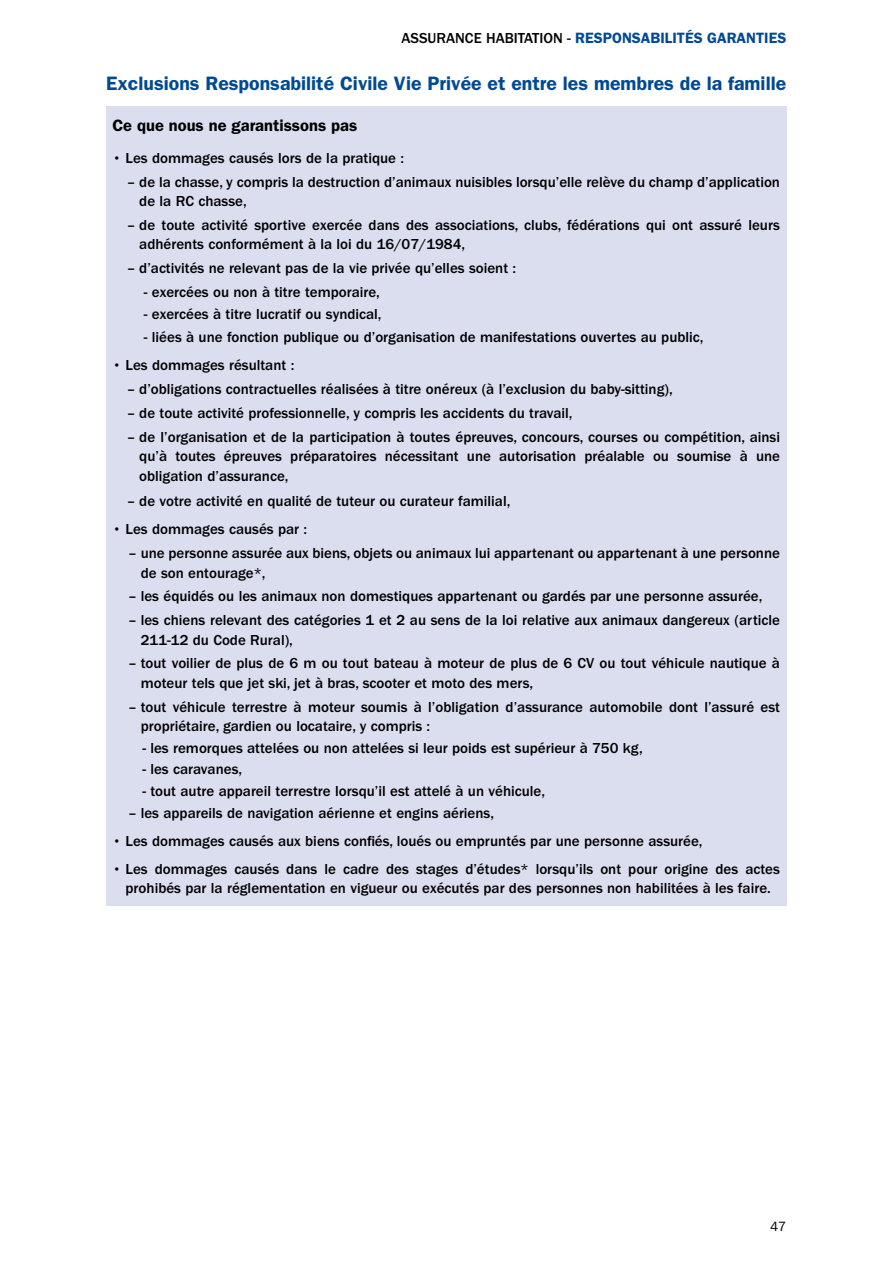
<style>
.page{position:relative;width:893px;height:1263px;background:#fff}
.page>*{position:absolute;margin:0;border:0;box-sizing:border-box;transform-origin:0 0}
.t1{font:600 19.5px "ITC Franklin Gothic Std";color:#004a93}
.t2{font:600 16.5px "ITC Franklin Gothic Std";color:#000}
.t3{font:500 15px/19.5px "ITC Franklin Gothic Std";color:#000}
.t4{font:600 15px "ITC Franklin Gothic Std";color:#004a93}
.t5{font:13.5px "ITC Franklin Gothic Std";color:#000}
.s1{font-weight:500;color:#000}
</style>
<div class="page">
<div style="left:106px;top:107px;width:680px;height:799px;background:#dbdeef"></div>
<p class="t4" style="left:401px;top:29px;width:386px"><span class="s1">ASSURANCE HABITATION -</span> RESPONSABILITÉS GARANTIES</p>
<h1 class="t1" style="left:106px;top:72px;width:682px">Exclusions Responsabilité Civile Vie Privée et entre les membres de la famille</h1>
<p class="t2" style="left:112px;top:115px;width:246px">Ce que nous ne garantissons pas</p>
<p class="t3" style="left:112px;top:148px;width:293px">• Les dommages causés lors de la pratique :</p>
<p class="t3" style="left:139px;top:172px;width:642px;text-indent:-12px">– de la chasse, y compris la destruction d’animaux nuisibles lorsqu’elle relève du champ d’application de la RC chasse,</p>
<p class="t3" style="left:139px;top:215px;width:642px;text-indent:-12px">– de toute activité sportive exercée dans des associations, clubs, fédérations qui ont assuré leurs adhérents conformément à la loi du 16/07/1984,</p>
<p class="t3" style="left:127px;top:259px;width:390px">– d’activités ne relevant pas de la vie privée qu’elles soient :</p>
<p class="t3" style="left:144px;top:282px;width:238px">- exercées ou non à titre temporaire,</p>
<p class="t3" style="left:144px;top:304px;width:239px">- exercées à titre lucratif ou syndical,</p>
<p class="t3" style="left:144px;top:328px;width:561px">- liées à une fonction publique ou d’organisation de manifestations ouvertes au public,</p>
<p class="t3" style="left:112px;top:356px;width:183px">• Les dommages résultant :</p>
<p class="t3" style="left:127px;top:379px;width:547px">– d’obligations contractuelles réalisées à titre onéreux (à l’exclusion du baby-sitting),</p>
<p class="t3" style="left:127px;top:403px;width:447px">– de toute activité professionnelle, y compris les accidents du travail,</p>
<p class="t3" style="left:139px;top:427px;width:642px;text-align:justify;text-indent:-12px">– de l’organisation et de la participation à toutes épreuves, concours, courses ou compétition, ainsi qu’à toutes épreuves préparatoires nécessitant une autorisation préalable ou soumise à une obligation d’assurance,</p>
<p class="t3" style="left:127px;top:492px;width:385px">– de votre activité en qualité de tuteur ou curateur familial,</p>
<p class="t3" style="left:112px;top:520px;width:196px">• Les dommages causés par :</p>
<p class="t3" style="left:141px;top:544px;width:641px;text-indent:-12px">– une personne assurée aux biens, objets ou animaux lui appartenant ou appartenant à une personne de son entourage*,</p>
<p class="t3" style="left:129px;top:587px;width:635px">– les équidés ou les animaux non domestiques appartenant ou gardés par une personne assurée,</p>
<p class="t3" style="left:141px;top:611px;width:641px;text-indent:-12px">– les chiens relevant des catégories 1 et 2 au sens de la loi relative aux animaux dangereux (article<br>211-12 du Code Rural),</p>
<p class="t3" style="left:141px;top:654px;width:641px;text-indent:-12px">– tout voilier de plus de 6 m ou tout bateau à moteur de plus de 6 CV ou tout véhicule nautique à moteur tels que jet ski, jet à bras, scooter et moto des mers,</p>
<p class="t3" style="left:141px;top:697px;width:641px;text-indent:-12px">– tout véhicule terrestre à moteur soumis à l’obligation d’assurance automobile dont l’assuré est propriétaire, gardien ou locataire, y compris :</p>
<p class="t3" style="left:142px;top:738px;width:502px">- les remorques attelées ou non attelées si leur poids est supérieur à 750 kg,</p>
<p class="t3" style="left:142px;top:760px;width:101px">- les caravanes,</p>
<p class="t3" style="left:142px;top:781px;width:404px">- tout autre appareil terrestre lorsqu’il est attelé à un véhicule,</p>
<p class="t3" style="left:129px;top:803px;width:367px">– les appareils de navigation aérienne et engins aériens,</p>
<p class="t3" style="left:112px;top:831px;width:592px">• Les dommages causés aux biens confiés, loués ou empruntés par une personne assurée,</p>
<p class="t3" style="left:112px;top:859px;width:669px;text-align:center">• Les dommages causés dans le cadre des stages d’études* lorsqu’ils ont pour origine des actes prohibés par la réglementation en vigueur ou exécutés par des personnes non habilitées à les faire.</p>
<p class="t5" style="left:770px;top:1218px;width:18px">47</p>
</div>
